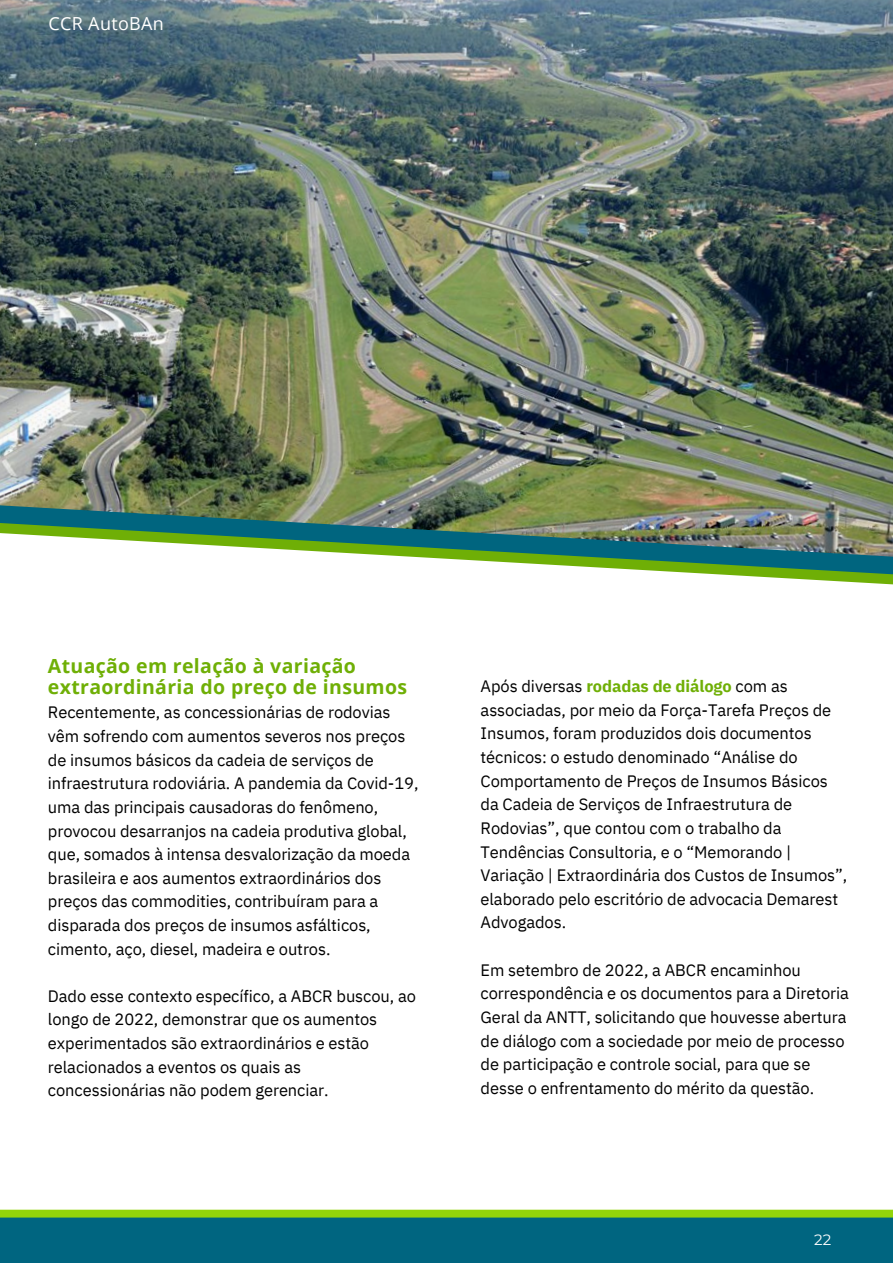
<style>
.page{position:relative;width:893px;height:1264px;background:#fff}
.page>*{position:absolute;margin:0;border:0;box-sizing:border-box;transform-origin:0 0}
.t1{font:700 19.5px/21.3px "Open Sans";letter-spacing:.02em;color:#6faf06}
.t2{font:18px "Open Sans";letter-spacing:.02em;color:#fff}
.t3{font:16.5px/23.5px "IBM Plex Sans";letter-spacing:-.005em;color:#000}
.t4{font:15px "Montserrat";color:#fff}
.s1{font-weight:700;color:#6faf06}
</style>
<div class="page">
<svg style="left:434px;top:558px;width:458px;height:18px"></svg>
<img style="left:0;top:0;width:892px;height:558px">
<div style="left:0;top:1213px;width:892px;height:49px;background:#006580"></div>
<div style="left:0;top:1209px;width:892px;height:8px;background:#92d409"></div>
<p class="t2" style="left:48px;top:10px;width:117px">CCR AutoBAn</p>
<p class="t1" style="left:48px;top:654px;width:361px">Atuação em relação à variação extraordinária do preço de insumos</p>
<p class="t3" style="left:48px;top:700px;width:372px">Recentemente, as concessionárias de rodovias vêm sofrendo com aumentos severos nos preços de insumos básicos da cadeia de serviços de infraestrutura rodoviária. A pandemia da Covid-19, uma das principais causadoras do fenômeno, provocou desarranjos na cadeia produtiva global, que, somados à intensa desvalorização da moeda brasileira e aos aumentos extraordinários dos preços das commodities, contribuíram para a disparada dos preços de insumos asfálticos, cimento, aço, diesel, madeira e outros.</p>
<p class="t3" style="left:48px;top:983px;width:369px">Dado esse contexto específico, a ABCR buscou, ao longo de 2022, demonstrar que os aumentos experimentados são extraordinários e estão relacionados a eventos os quais as concessionárias não podem gerenciar.</p>
<p class="t3" style="left:480px;top:674px;width:352px">Após diversas <span class="s1">rodadas de diálogo</span> com as associadas, por meio da Força-Tarefa Preços de Insumos, foram produzidos dois documentos técnicos: o estudo denominado “Análise do Comportamento de Preços de Insumos Básicos</p>
<p class="t3" style="left:480px;top:792px;width:368px">da Cadeia de Serviços de Infraestrutura de Rodovias”, que contou com o trabalho da Tendências Consultoria, e o “Memorando | Variação | Extraordinária dos Custos de Insumos”, elaborado pelo escritório de advocacia Demarest Advogados.</p>
<p class="t3" style="left:480px;top:957px;width:370px">Em setembro de 2022, a ABCR encaminhou correspondência e os documentos para a Diretoria Geral da ANTT, solicitando que houvesse abertura de diálogo com a sociedade por meio de processo de participação e controle social, para que se desse o enfrentamento do mérito da questão.</p>
<p class="t4" style="left:814px;top:1230px;width:19px">22</p>
</div>
